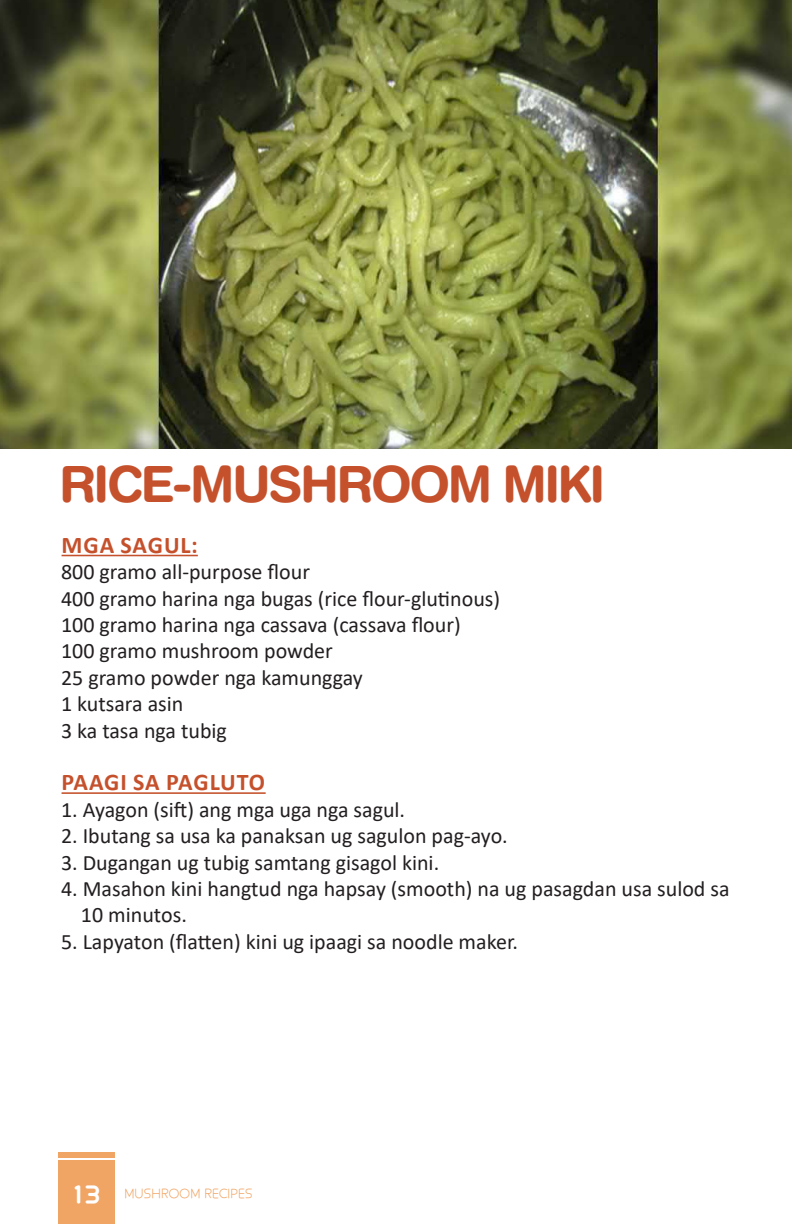
<style>
.page{position:relative;width:792px;height:1224px;background:#fff}
.page>*{position:absolute;margin:0;border:0;box-sizing:border-box;transform-origin:0 0}
.t1{font:700 50px "Helvetica Rounded LT Std";letter-spacing:-.05em;color:#c5512c}
.t2{font:700 24px "Calibri";letter-spacing:.025em;color:#c5512c}
.t3{font:22px "Calibri";color:#231f20}
.t4{font:700 20px "Smile";color:#fff}
.t5{font:300 12px "Smile";color:#f0a564}
</style>
<div class="page">
<div style="left:58px;top:1161px;width:57px;height:63px;background:#f0a564"></div>
<div style="left:58px;top:1152px;width:57px;height:5px;background:#f0a564"></div>
<hr style="left:62px;top:555px;width:136px;height:1px;background:#c5512c">
<hr style="left:62px;top:792px;width:204px;height:2px;background:#c5512c">
<img style="left:0;top:0;width:792px;height:449px">
<p class="t1" style="left:59px;top:454px;width:548px">RICE-MUSHROOM MIKI</p>
<p class="t2" style="left:62px;top:528px;width:138px">MGA SAGUL:</p>
<p class="t3" style="left:61px;top:557px;width:250px">800 gramo all-purpose flour</p>
<p class="t3" style="left:61px;top:583px;width:441px">400 gramo harina nga bugas (rice flour-glutinous)</p>
<p class="t3" style="left:61px;top:609px;width:401px">100 gramo harina nga cassava (cassava flour)</p>
<p class="t3" style="left:61px;top:636px;width:273px">100 gramo mushroom powder</p>
<p class="t3" style="left:61px;top:662px;width:303px">25 gramo powder nga kamunggay</p>
<p class="t3" style="left:61px;top:689px;width:124px">1 kutsara asin</p>
<p class="t3" style="left:61px;top:715px;width:167px">3 ka tasa nga tubig</p>
<p class="t2" style="left:62px;top:765px;width:205px">PAAGI SA PAGLUTO</p>
<p class="t3" style="left:61px;top:794px;width:346px">1. Ayagon (sift) ang mga uga nga sagul.</p>
<p class="t3" style="left:61px;top:821px;width:448px">2. Ibutang sa usa ka panaksan ug sagulon pag-ayo.</p>
<p class="t3" style="left:61px;top:847px;width:380px">3. Dugangan ug tubig samtang gisagol kini.</p>
<p class="t3" style="left:61px;top:873px;width:670px">4. Masahon kini hangtud nga hapsay (smooth) na ug pasagdan usa sulod sa</p>
<p class="t3" style="left:81px;top:900px;width:107px">10 minutos.</p>
<p class="t3" style="left:61px;top:926px;width:459px">5. Lapyaton (flatten) kini ug ipaagi sa noodle maker.</p>
<p class="t4" style="left:71px;top:1183px;width:31px">13</p>
<p class="t5" style="left:124px;top:1187px;width:130px">MUSHROOM RECIPES</p>
</div>
